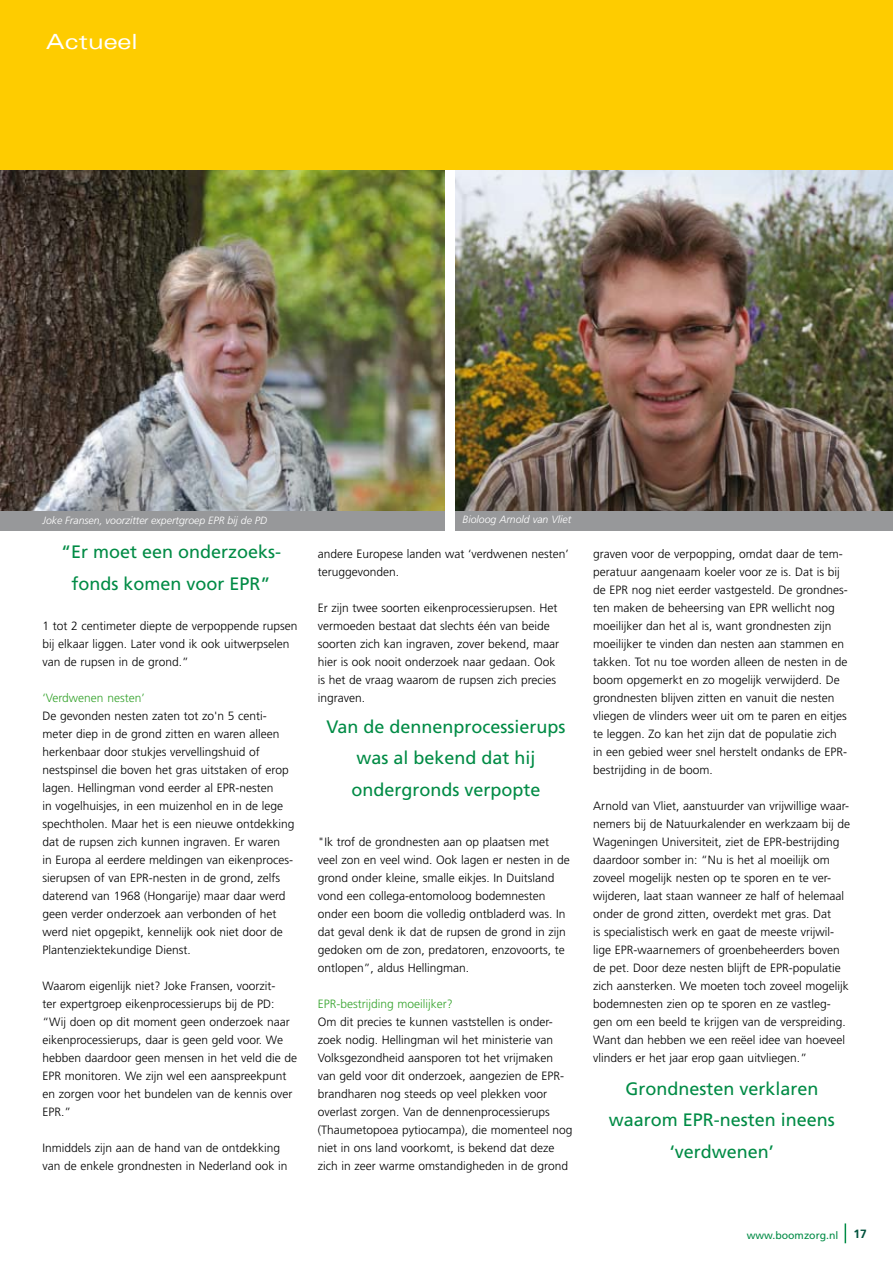
<style>
.page{position:relative;width:893px;height:1263px;background:#fff}
.page>*{position:absolute;margin:0;border:0;box-sizing:border-box;transform-origin:0 0}
.t1{font:expanded 21px "Univers";color:#fff}
.t2{font:18px/31.5px "Frutiger";color:#008b45;text-align:center}
.t3{font:300 12px/18px "Frutiger";color:#000}
.t4{font:300 12px "Frutiger";color:#35a32c}
.t5{font:700 12px "Frutiger";color:#00513c}
.t6{font:italic 300 10.5px "Frutiger";color:#fff}
.t7{font:10.5px "Frutiger";color:#008b45}
</style>
<div class="page">
<svg style="left:845px;top:1223px;width:1px;height:20px"></svg>
<div style="left:0;top:0;width:893px;height:170px;background:#fecc00"></div>
<img style="left:0;top:170px;width:445px;height:341px">
<img style="left:455px;top:170px;width:438px;height:341px">
<div style="left:0;top:511px;width:445px;height:19px;background:#97989a"></div>
<div style="left:455px;top:511px;width:438px;height:19px;background:#97989a"></div>
<h1 class="t1" style="left:46px;top:29px;width:93px">Actueel</h1>
<p class="t6" style="left:43px;top:514px;width:226px">Joke Fransen, voorzitter expertgroep EPR bij de PD</p>
<p class="t6" style="left:463px;top:513px;width:110px">Bioloog Arnold van Vliet</p>
<h2 class="t2" style="left:61px;top:536px;width:222px">“Er moet een onderzoeks&shy;fonds komen voor EPR”</h2>
<p class="t3" style="left:318px;top:545px;width:253px">andere Europese landen wat ‘verdwenen nesten’ teruggevonden.</p>
<p class="t3" style="left:318px;top:599px;width:243px">Er zijn twee soorten eikenprocessierupsen. Het vermoeden bestaat dat slechts één van beide soorten zich kan ingraven, zover bekend, maar hier is ook nooit onderzoek naar gedaan. Ook is het de vraag waarom de rupsen zich precies ingraven.</p>
<p class="t3" style="left:43px;top:617px;width:257px">1 tot 2 centimeter diepte de verpoppende rupsen bij elkaar liggen. Later vond ik ook uitwerpselen van de rupsen in de grond.”</p>
<p class="t4" style="left:43px;top:691px;width:104px">‘Verdwenen nesten’</p>
<p class="t3" style="left:43px;top:707px;width:254px">De gevonden nesten zaten tot zo'n 5 centi&shy;meter diep in de grond zitten en waren alleen herkenbaar door stukjes vervellingshuid of nestspinsel die boven het gras uitstaken of erop lagen. Hellingman vond eerder al EPR-nesten<br>in vogelhuisjes, in een muizenhol en in de lege spechtholen. Maar het is een nieuwe ontdekking dat de rupsen zich kunnen ingraven. Er waren<br>in Europa al eerdere meldingen van eikenproces&shy;sierupsen of van EPR-nesten in de grond, zelfs daterend van 1968 (Hongarije) maar daar werd geen verder onderzoek aan verbonden of het werd niet opgepikt, kennelijk ook niet door de Plantenziektekundige Dienst.</p>
<p class="t3" style="left:43px;top:977px;width:256px">Waarom eigenlijk niet? Joke Fransen, voorzit-<br>ter expertgroep eikenprocessierups bij de PD: “Wij doen op dit moment geen onderzoek naar eikenprocessierups, daar is geen geld voor. We hebben daardoor geen mensen in het veld die de EPR monitoren. We zijn wel een aanspreekpunt en zorgen voor het bundelen van de kennis over EPR.”</p>
<p class="t3" style="left:43px;top:1139px;width:246px">Inmiddels zijn aan de hand van de ontdekking van de enkele grondnesten in Nederland ook in</p>
<h2 class="t2" style="left:326px;top:710px;width:241px">Van de dennenprocessierups was al bekend dat hij ondergronds verpopte</h2>
<p class="t3" style="left:318px;top:833px;width:254px">"Ik trof de grondnesten aan op plaatsen met veel zon en veel wind. Ook lagen er nesten in de grond onder kleine, smalle eikjes. In Duitsland vond een collega-entomoloog bodemnesten onder een boom die volledig ontbladerd was. In dat geval denk ik dat de rupsen de grond in zijn gedoken om de zon, predatoren, enzovoorts, te ontlopen”, aldus Hellingman.</p>
<p class="t4" style="left:318px;top:997px;width:136px">EPR-bestrijding moeilijker?</p>
<p class="t3" style="left:318px;top:1013px;width:256px">Om dit precies te kunnen vaststellen is onder&shy;zoek nodig. Hellingman wil het ministerie van Volksgezondheid aansporen tot het vrijmaken van geld voor dit onderzoek, aangezien de EPR&shy;brandharen nog steeds op veel plekken voor overlast zorgen. Van de dennenprocessierups (Thaumetopoea pytiocampa), die momenteel nog niet in ons land voorkomt, is bekend dat deze zich in zeer warme omstandigheden in de grond</p>
<p class="t3" style="left:593px;top:545px;width:256px">graven voor de verpopping, omdat daar de tem&shy;peratuur aangenaam koeler voor ze is. Dat is bij de EPR nog niet eerder vastgesteld. De grondnes&shy;ten maken de beheersing van EPR wellicht nog moeilijker dan het al is, want grondnesten zijn moeilijker te vinden dan nesten aan stammen en takken. Tot nu toe worden alleen de nesten in de boom opgemerkt en zo mogelijk verwijderd. De grondnesten blijven zitten en vanuit die nesten vliegen de vlinders weer uit om te paren en eitjes te leggen. Zo kan het zijn dat de populatie zich in een gebied weer snel herstelt ondanks de EPR&shy;bestrijding in de boom.</p>
<p class="t3" style="left:593px;top:797px;width:259px">Arnold van Vliet, aanstuurder van vrijwillige waar&shy;nemers bij de Natuurkalender en werkzaam bij de Wageningen Universiteit, ziet de EPR-bestrijding daardoor somber in: “Nu is het al moeilijk om zoveel mogelijk nesten op te sporen en te ver&shy;wijderen, laat staan wanneer ze half of helemaal onder de grond zitten, overdekt met gras. Dat<br>is specialistisch werk en gaat de meeste vrijwil&shy;lige EPR-waarnemers of groenbeheerders boven de pet. Door deze nesten blijft de EPR-populatie zich aansterken. We moeten toch zoveel mogelijk bodemnesten zien op te sporen en ze vastleg&shy;gen om een beeld te krijgen van de verspreiding.<br>Want dan hebben we een reëel idee van hoeveel vlinders er het jaar erop gaan uitvliegen.”</p>
<h2 class="t2" style="left:609px;top:1073px;width:228px">Grondnesten verklaren waarom EPR-nesten ineens ‘verdwenen’</h2>
<p class="t7" style="left:747px;top:1229px;width:93px">www.boomzorg.nl</p>
<p class="t5" style="left:853px;top:1227px;width:15px">17</p>
</div>
